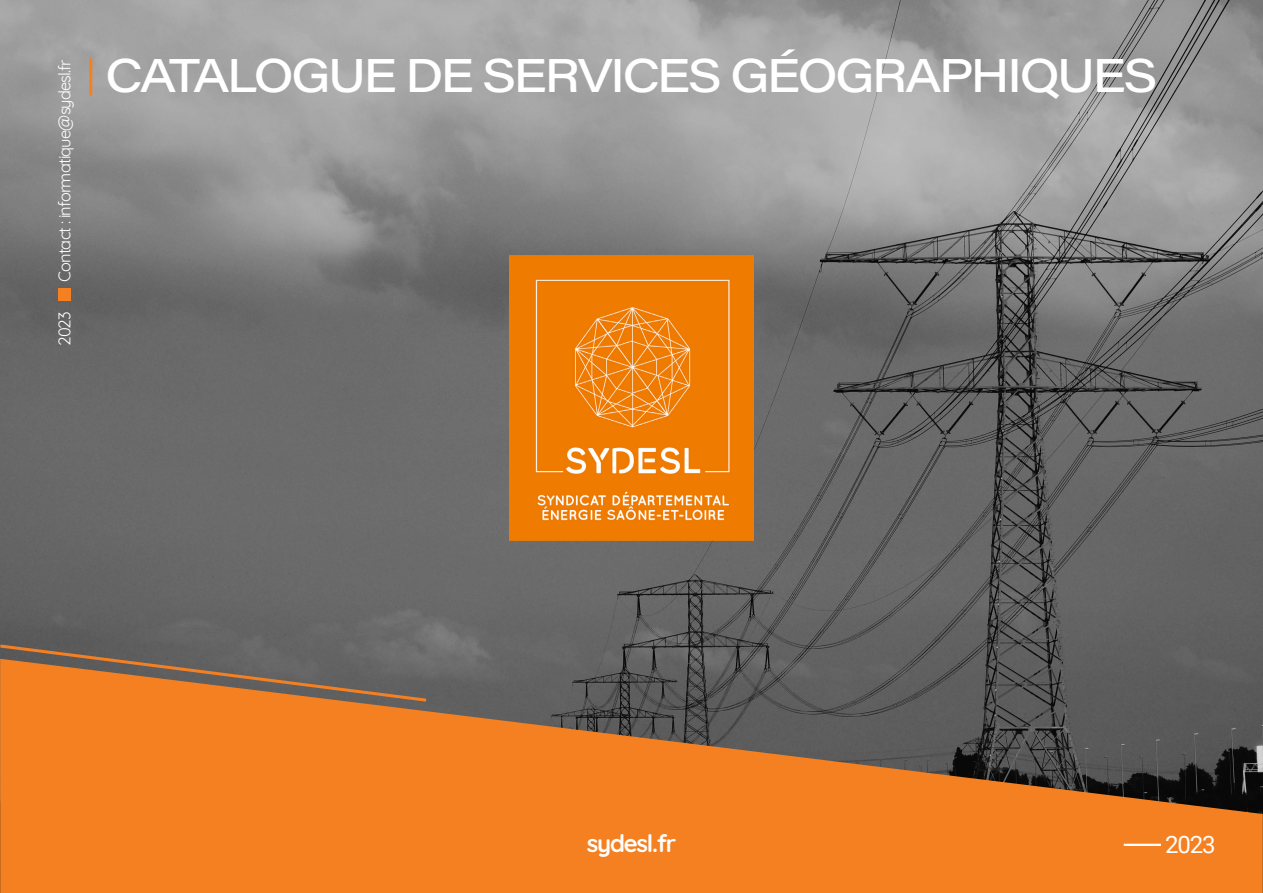
<style>
.page{position:relative;width:1263px;height:893px;background:#fff}
.page>*{position:absolute;margin:0;border:0;box-sizing:border-box;transform-origin:0 0}
.t1{font:46.5px "Acumin Variable Concept";letter-spacing:-.055em;color:#fff}
.t2{font:700 24px "Quicksand";letter-spacing:-.05em;color:#fff}
.t3{font:24px "Roboto";color:#fff}
.t4{font:16.5px "Quicksand";letter-spacing:-.05em;color:#fff}
</style>
<div class="page">
<img style="left:1px;top:0;width:1262px;height:659px">
<svg style="left:0;top:659px;width:1263px;height:234px;fill:#f58021"></svg>
<svg style="left:0;top:643px;width:429px;height:60px"></svg>
<img style="left:510px;top:255px;width:243px;height:286px">
<div style="left:58px;top:288px;width:13px;height:13px;background:#f58021"></div>
<hr style="left:89px;top:58px;width:3px;height:37px;background:#f58021">
<hr style="left:1124px;top:844px;width:37px;height:2px;background:#fff">
<p class="t4" style="left:52px;top:282px;width:224px;rotate:-90deg">Contact : informatique@sydesl.fr</p>
<p class="t4" style="left:52px;top:346px;width:36px;rotate:-90deg">2023</p>
<p class="t1" style="left:105px;top:44px;width:1054px">CATALOGUE DE SERVICES GÉOGRAPHIQUES</p>
<p class="t2" style="left:587px;top:824px;width:91px">sydesl.fr</p>
<p class="t3" style="left:1165px;top:828px;width:52px">2023</p>
</div>
